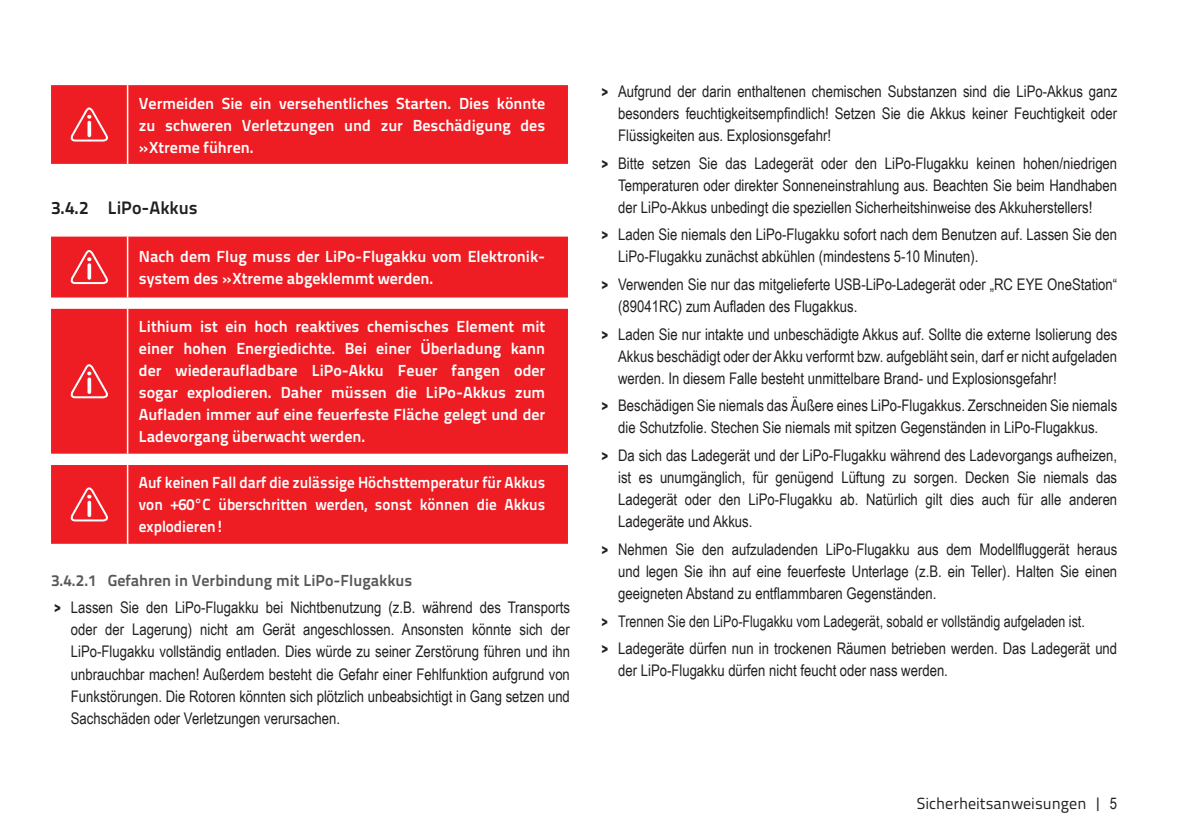
<style>
.page{position:relative;width:1191px;height:840px;background:#fff}
.page>*{position:absolute;margin:0;border:0;box-sizing:border-box;transform-origin:0 0}
.t1{font:700 18px "Titillium Text 22 L";color:#231f20}
.t2{font:16px/22px "Arial Narrow";color:#231f20;text-align:justify}
.t3{font:700 16px/22px "Titillium Text 22 L";color:#fff;text-align:justify}
.t4{font:16px/27.6px "Arial Narrow";color:#231f20;scale:.95 1}
.t5{font:700 16px/22px "Titillium Text 22 L";color:#fff;text-align:justify;scale:.95 1}
.t6{font:700 16px "Titillium Text 22 L";color:#57585a}
.t7{font:16px "Titillium Text 22 L";color:#231f20}
.s1{font-family:"Titillium Text 22 L";font-weight:800}
.s2{font-family:"Arial Narrow"}
</style>
<div class="page">
<div style="left:51px;top:85px;width:517px;height:79px;background:#ee1d23"></div>
<hr style="left:127px;top:85px;width:1px;height:79px;background:#fff">
<svg style="left:69px;top:105px;width:40px;height:38px"></svg>
<svg style="left:87px;top:121px;width:4px;height:16px"></svg>
<div style="left:51px;top:236px;width:517px;height:61px;background:#ee1d23"></div>
<svg style="left:87px;top:263px;width:4px;height:16px"></svg>
<div style="left:51px;top:309px;width:517px;height:144px;background:#ee1d23"></div>
<hr style="left:127px;top:309px;width:1px;height:144px;background:#fff">
<svg style="left:69px;top:362px;width:40px;height:37px"></svg>
<svg style="left:87px;top:377px;width:4px;height:16px"></svg>
<div style="left:51px;top:465px;width:517px;height:78px;background:#ee1d23"></div>
<hr style="left:127px;top:465px;width:1px;height:78px;background:#fff">
<svg style="left:69px;top:485px;width:40px;height:37px"></svg>
<svg style="left:87px;top:500px;width:4px;height:17px"></svg>
<p class="t3" style="left:139px;top:91px;width:408px">Vermeiden Sie ein versehentliches Starten. Dies könnte zu schweren Verletzungen und zur Beschädigung des »Xtreme führen.</p>
<p class="t1" style="left:51px;top:193px;width:148px">3.4.2 LiPo-Akkus</p>
<p class="t3" style="left:139px;top:244px;width:408px">Nach dem Flug muss der LiPo-Flugakku vom Elektronik&shy;system des »Xtreme abgeklemmt werden.</p>
<p class="t3" style="left:139px;top:314px;width:408px">Lithium ist ein hoch reaktives chemisches Element mit einer hohen Energiedichte. Bei einer Überladung kann der wiederaufladbare LiPo-Akku Feuer fangen oder sogar explodieren. Daher müssen die LiPo-Akkus zum Aufladen immer auf eine feuerfeste Fläche gelegt und der Ladevorgang überwacht werden.</p>
<p class="t5" style="left:139px;top:470px;width:429px">Auf keinen Fall darf die zulässige Höchsttemperatur für Akkus von +60°C überschritten werden, sonst können die Akkus explodieren!</p>
<p class="t6" style="left:51px;top:567px;width:363px">3.4.2.1 Gefahren in Verbindung mit LiPo-Flugakkus</p>
<p class="t2" style="left:71px;top:596px;width:500px;text-indent:-17px"><span class="s1">&gt;</span> Lassen Sie den LiPo-Flugakku bei Nichtbenutzung (z.B. während des Transports oder der Lagerung) nicht am Gerät angeschlossen. Ansonsten könnte sich der LiPo-Flugakku vollständig entladen. Dies würde zu seiner Zerstörung führen und ihn unbrauchbar machen! Außerdem besteht die Gefahr einer Fehlfunktion aufgrund von Funkstörungen. Die Rotoren könnten sich plötzlich unbeabsichtigt in Gang setzen und Sachschäden oder Verletzungen verursachen.</p>
<p class="t2" style="left:618px;top:79px;width:500px;text-indent:-17px"><span class="s1">&gt;</span> Aufgrund der darin enthaltenen chemischen Substanzen sind die LiPo-Akkus ganz besonders feuchtigkeitsempfindlich! Setzen Sie die Akkus keiner Feuchtigkeit oder Flüssigkeiten aus. Explosionsgefahr!</p>
<p class="t2" style="left:618px;top:151px;width:500px;text-indent:-17px"><span class="s1">&gt;</span> Bitte setzen Sie das Ladegerät oder den LiPo-Flugakku keinen hohen/niedrigen Temperaturen oder direkter Sonneneinstrahlung aus. Beachten Sie beim Handhaben der LiPo-Akkus unbedingt die speziellen Sicherheitshinweise des Akkuherstellers!</p>
<p class="t2" style="left:618px;top:223px;width:500px;text-indent:-17px"><span class="s1">&gt;</span> Laden Sie niemals den LiPo-Flugakku sofort nach dem Benutzen auf. Lassen Sie den<br>LiPo-Flugakku zunächst abkühlen (mindestens 5-10 Minuten).</p>
<p class="t2" style="left:618px;top:272px;width:500px;text-indent:-17px"><span class="s1">&gt;</span> Verwenden Sie nur das mitgelieferte USB-LiPo-Ladegerät oder „RC EYE OneStation“ (89041RC) zum Aufladen des Flugakkus.</p>
<p class="t2" style="left:618px;top:322px;width:500px;text-indent:-17px"><span class="s1">&gt;</span> Laden Sie nur intakte und unbeschädigte Akkus auf. Sollte die externe Isolierung des Akkus beschädigt oder der Akku verformt bzw. aufgebläht sein, darf er nicht aufgeladen werden. In diesem Falle besteht unmittelbare Brand- und Explosionsgefahr!</p>
<p class="t2" style="left:601px;top:394px;width:517px;text-align:center"><span class="s1">&gt;</span> Beschädigen Sie niemals das Äußere eines LiPo-Flugakkus. Zerschneiden Sie niemals die Schutzfolie. Stechen Sie niemals mit spitzen Gegenständen in LiPo-Flugakkus.</p>
<p class="t2" style="left:618px;top:443px;width:500px;text-indent:-17px"><span class="s1">&gt;</span> Da sich das Ladegerät und der LiPo-Flugakku während des Ladevorgangs aufheizen, ist es unumgänglich, für genügend Lüftung zu sorgen. Decken Sie niemals das Ladegerät oder den LiPo-Flugakku ab. Natürlich gilt dies auch für alle anderen Ladegeräte und Akkus.</p>
<p class="t2" style="left:618px;top:537px;width:500px;text-indent:-17px"><span class="s1">&gt;</span> Nehmen Sie den aufzuladenden LiPo-Flugakku aus dem Modellfluggerät heraus und legen Sie ihn auf eine feuerfeste Unterlage (z.B. ein Teller). Halten Sie einen geeigneten Abstand zu entflammbaren Gegenständen.</p>
<p class="t4" style="left:601px;top:606px;width:545px"><span class="s1">&gt;</span> Trennen Sie den LiPo-Flugakku vom Ladegerät, sobald er vollständig aufgeladen ist.<br><span class="s1">&gt;</span> Ladegeräte dürfen nun in trockenen Räumen betrieben werden. Das Ladegerät und</p>
<p class="t2" style="left:618px;top:658px;width:331px">der LiPo-Flugakku dürfen nicht feucht oder nass werden.</p>
<p class="t7" style="left:917px;top:791px;width:202px">Sicherheitsanweisungen | <span class="s2">5</span></p>
</div>
